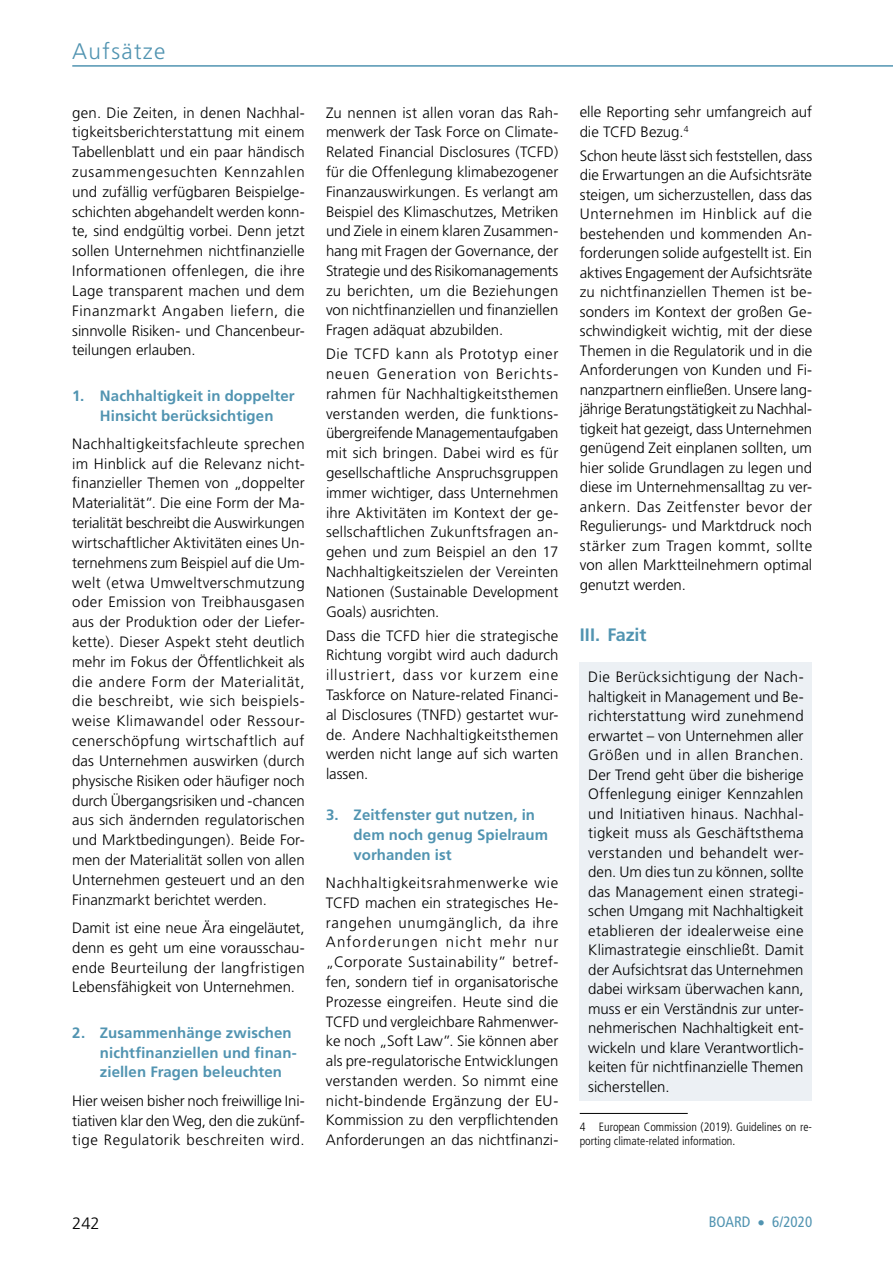
<style>
.page{position:relative;width:893px;height:1263px;background:#fff}
.page>*{position:absolute;margin:0;border:0;box-sizing:border-box;transform-origin:0 0}
.t1{font:300 22.5px "Frutiger";letter-spacing:.06em;color:#5194b1}
.t2{font:700 18px "Frutiger";color:#5194b1}
.t3{font:300 16.5px "Frutiger";color:#000}
.t4{font:300 15px/19.8px "Frutiger";color:#000;text-align:justify}
.t5{font:700 15px/19.8px "Frutiger";letter-spacing:.005em;color:#5194b1}
.t6{font:condensed 15px "Frutiger";color:#5194b1}
.t7{font:300 condensed 12px/14.4px "Frutiger";color:#000}
</style>
<div class="page">
<hr style="left:72px;top:65px;width:821px;height:2px;background:#5194b1">
<div style="left:580px;top:662px;width:232px;height:439px;background:#ecf0f4"></div>
<hr style="left:580px;top:1113px;width:108px;height:1px;background:#000">
<h1 class="t1" style="left:72px;top:39px;width:95px">Aufsätze</h1>
<p class="t4" style="left:72px;top:103px;width:234px">gen. Die Zeiten, in denen Nachhal&shy;tigkeitsberichterstattung mit einem Tabellenblatt und ein paar händisch zusammengesuchten Kennzahlen und zufällig verfügbaren Beispielge&shy;schichten abgehandelt werden konn&shy;te, sind endgültig vorbei. Denn jetzt sollen Unternehmen nichtfinanzielle Informationen offenlegen, die ihre Lage transparent machen und dem Finanzmarkt Angaben liefern, die sinnvolle Risiken- und Chancenbeur&shy;teilungen erlauben.</p>
<p class="t5" style="left:72px;top:386px;width:224px;text-align:center">1. Nachhaltigkeit in doppelter<br>Hinsicht berücksichtigen</p>
<p class="t4" style="left:72px;top:434px;width:234px">Nachhaltigkeitsfachleute sprechen im Hinblick auf die Relevanz nicht&shy;finanzieller Themen von „doppelter Materialität”. Die eine Form der Ma&shy;terialität beschreibt die Auswirkungen wirtschaftlicher Aktivitäten eines Un&shy;ternehmens zum Beispiel auf die Um&shy;welt (etwa Umweltverschmutzung oder Emission von Treibhausgasen aus der Produktion oder der Liefer&shy;kette). Dieser Aspekt steht deutlich mehr im Fokus der Öffentlichkeit als die andere Form der Materialität, die beschreibt, wie sich beispiels&shy;weise Klimawandel oder Ressour&shy;cenerschöpfung wirtschaftlich auf das Unternehmen auswirken (durch physische Risiken oder häufiger noch durch Übergangsrisiken und -chancen aus sich ändernden regulatorischen und Marktbedingungen). Beide For&shy;men der Materialität sollen von allen Unternehmen gesteuert und an den Finanzmarkt berichtet werden.</p>
<p class="t4" style="left:72px;top:918px;width:234px">Damit ist eine neue Ära eingeläutet, denn es geht um eine vorausschau&shy;ende Beurteilung der langfristigen Lebensfähigkeit von Unternehmen.</p>
<p class="t5" style="left:100px;top:1023px;width:198px;text-indent:-28px">2. Zusammenhänge zwischen nichtfinanziellen und finan&shy;ziellen Fragen beleuchten</p>
<p class="t4" style="left:72px;top:1091px;width:234px">Hier weisen bisher noch freiwillige Ini&shy;tiativen klar den Weg, den die zukünf&shy;tige Regulatorik beschreiten wird.</p>
<p class="t4" style="left:326px;top:103px;width:234px">Zu nennen ist allen voran das Rah&shy;menwerk der Task Force on Climate-Related Financial Disclosures (TCFD) für die Offenlegung klimabezogener Finanzauswirkungen. Es verlangt am Beispiel des Klimaschutzes, Metriken und Ziele in einem klaren Zusammen&shy;hang mit Fragen der Governance, der Strategie und des Risikomanagements zu berichten, um die Beziehungen von nichtfinanziellen und finanziellen Fragen adäquat abzubilden.</p>
<p class="t4" style="left:326px;top:344px;width:234px">Die TCFD kann als Prototyp einer neuen Generation von Berichts&shy;rahmen für Nachhaltigkeitsthemen verstanden werden, die funktions&shy;übergreifende Managementaufgaben mit sich bringen. Dabei wird es für gesellschaftliche Anspruchsgruppen immer wichtiger, dass Unternehmen ihre Aktivitäten im Kontext der ge&shy;sellschaftlichen Zukunftsfragen an&shy;gehen und zum Beispiel an den 17<br>Nachhaltigkeitszielen der Vereinten Nationen (Sustainable Development Goals) ausrichten.</p>
<p class="t4" style="left:326px;top:626px;width:234px">Dass die TCFD hier die strategische Richtung vorgibt wird auch dadurch illustriert, dass vor kurzem eine Taskforce on Nature-related Financi&shy;al Disclosures (TNFD) gestartet wur&shy;de. Andere Nachhaltigkeitsthemen werden nicht lange auf sich warten lassen.</p>
<p class="t5" style="left:354px;top:805px;width:196px;text-indent:-28px">3. Zeitfenster gut nutzen, in dem noch genug Spielraum vorhanden ist</p>
<p class="t4" style="left:326px;top:873px;width:234px">Nachhaltigkeitsrahmenwerke wie TCFD machen ein strategisches He&shy;rangehen unumgänglich, da ihre Anforderungen nicht mehr nur „Corporate Sustainability” betref&shy;fen, sondern tief in organisatorische Prozesse eingreifen. Heute sind die TCFD und vergleichbare Rahmenwer&shy;ke noch „Soft Law”. Sie können aber als pre-regulatorische Entwicklungen verstanden werden. So nimmt eine nicht-bindende Ergänzung der EU-Kommission zu den verpflichtenden Anforderungen an das nichtfinanzi-</p>
<p class="t4" style="left:580px;top:103px;width:234px">elle Reporting sehr umfangreich auf die TCFD Bezug.<sup>4</sup></p>
<p class="t4" style="left:580px;top:146px;width:234px">Schon heute lässt sich feststellen, dass die Erwartungen an die Aufsichtsräte steigen, um sicherzustellen, dass das Unternehmen im Hinblick auf die bestehenden und kommenden An&shy;forderungen solide aufgestellt ist. Ein aktives Engagement der Aufsichtsräte zu nichtfinanziellen Themen ist be&shy;sonders im Kontext der großen Ge&shy;schwindigkeit wichtig, mit der diese Themen in die Regulatorik und in die Anforderungen von Kunden und Fi&shy;nanzpartnern einfließen. Unsere lang&shy;jährige Beratungstätigkeit zu Nachhal&shy;tigkeit hat gezeigt, dass Unternehmen genügend Zeit einplanen sollten, um hier solide Grundlagen zu legen und diese im Unternehmensalltag zu ver&shy;ankern. Das Zeitfenster bevor der Regulierungs- und Marktdruck noch stärker zum Tragen kommt, sollte von allen Marktteilnehmern optimal genutzt werden.</p>
<p class="t2" style="left:580px;top:624px;width:68px">III. Fazit</p>
<p class="t4" style="left:588px;top:667px;width:217px">Die Berücksichtigung der Nach&shy;haltigkeit in Management und Be&shy;richterstattung wird zunehmend erwartet – von Unternehmen aller Größen und in allen Branchen.<br>Der Trend geht über die bisherige Offenlegung einiger Kennzahlen und Initiativen hinaus. Nachhal&shy;tigkeit muss als Geschäftsthema verstanden und behandelt wer&shy;den. Um dies tun zu können, sollte das Management einen strategi&shy;schen Umgang mit Nachhaltigkeit etablieren der idealerweise eine Klimastrategie einschließt. Damit der Aufsichtsrat das Unternehmen dabei wirksam überwachen kann, muss er ein Verständnis zur unter&shy;nehmerischen Nachhaltigkeit ent&shy;wickeln und klare Verantwortlich&shy;keiten für nichtfinanzielle Themen sicherstellen.</p>
<p class="t7" style="left:580px;top:1120px;width:234px">4 European Commission (2019). Guidelines on re&shy;porting climate-related information.</p>
<p class="t3" style="left:72px;top:1213px;width:29px">242</p>
<p class="t6" style="left:709px;top:1213px;width:105px">BOARD • 6/2020</p>
</div>
